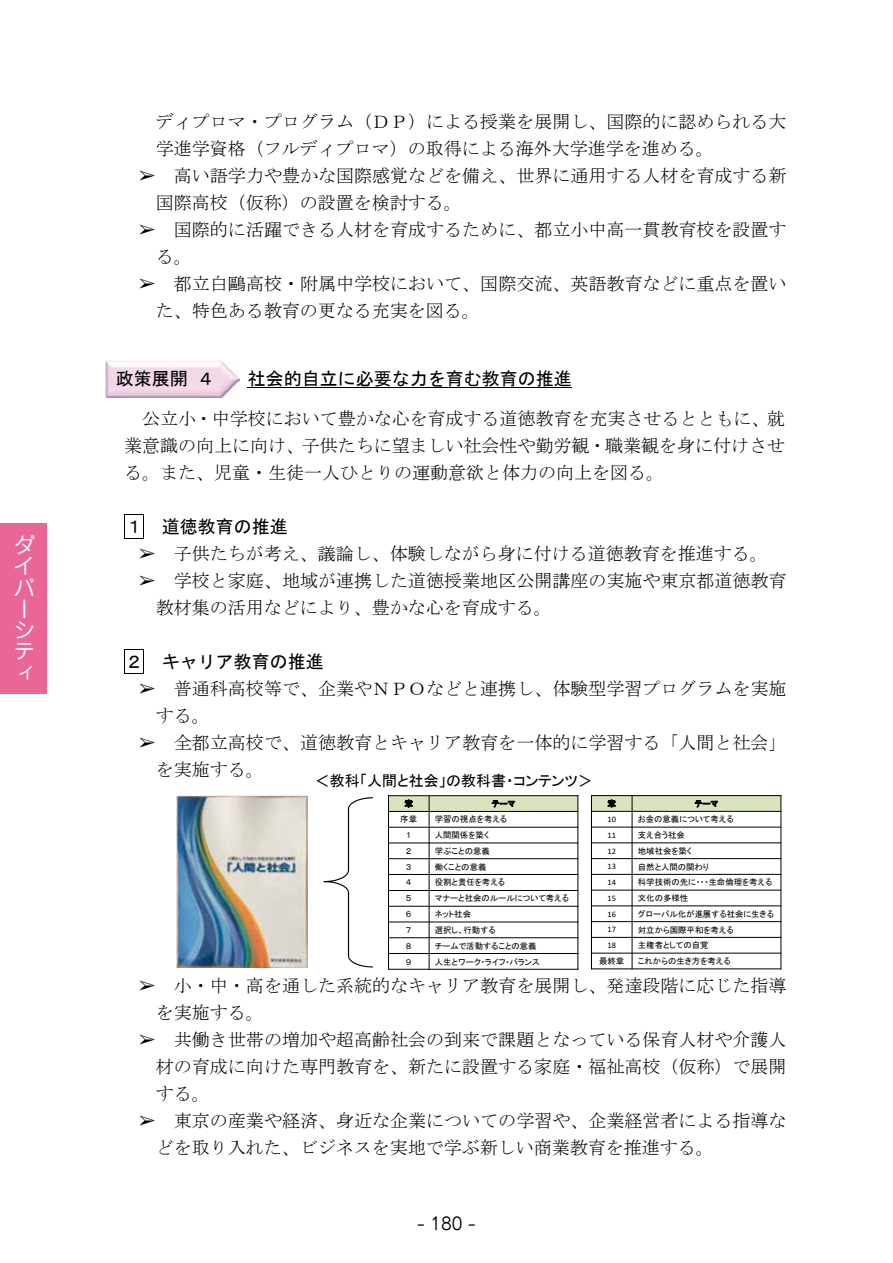
<style>
.page{position:relative;width:893px;height:1263px;background:#fff}
.page>*{position:absolute;margin:0;border:0;box-sizing:border-box;transform-origin:0 0}
.t1{font:21.3px/21.3px "Jun 201 Pro";color:#fff}
.t2{font:18px/27px "MS Mincho";color:#000}
.t3{font:18px "MS Gothic";color:#000}
.t4{font:16.95px "Jun 201 Pro";color:#000}
.t5{font:15px "MS P Gothic";color:#000}
.t6{font:8.4px/15.8px "MS P Gothic";letter-spacing:-.005em;color:#000;text-align:center}
.t7{font:8.4px "Calibri";letter-spacing:.005em;color:#000}
</style>
<div class="page">
<div style="left:0;top:524px;width:47px;height:170px;background:#ea6696"></div>
<svg style="left:124px;top:514px;width:20px;height:25px"></svg>
<svg style="left:124px;top:649px;width:20px;height:25px"></svg>
<hr style="left:248px;top:387px;width:324px;height:1px;background:#000">
<img style="left:106px;top:360px;width:133px;height:37px">
<img style="left:177px;top:796px;width:130px;height:171px">
<div style="left:388px;top:796px;width:41px;height:15px;background:#d7e4bd"></div>
<div style="left:429px;top:796px;width:149px;height:15px;background:#d7e4bd"></div>
<hr style="left:429px;top:795px;width:1px;height:175px;background:#000">
<hr style="left:388px;top:811px;width:190px;height:1px;background:#000">
<hr style="left:388px;top:827px;width:190px;height:1px;background:#000">
<hr style="left:388px;top:842px;width:190px;height:1px;background:#000">
<hr style="left:388px;top:858px;width:190px;height:1px;background:#000">
<hr style="left:388px;top:874px;width:190px;height:1px;background:#000">
<hr style="left:388px;top:890px;width:190px;height:1px;background:#000">
<hr style="left:388px;top:906px;width:190px;height:1px;background:#000">
<hr style="left:388px;top:921px;width:190px;height:1px;background:#000">
<hr style="left:388px;top:937px;width:190px;height:1px;background:#000">
<hr style="left:388px;top:953px;width:190px;height:1px;background:#000">
<hr style="left:388px;top:795px;width:1px;height:175px;background:#000">
<hr style="left:577px;top:795px;width:1px;height:175px;background:#000">
<hr style="left:388px;top:795px;width:190px;height:1px;background:#000">
<hr style="left:388px;top:969px;width:190px;height:1px;background:#000">
<svg style="left:405px;top:800px;width:8px;height:7px"></svg>
<svg style="left:492px;top:800px;width:23px;height:7px"></svg>
<div style="left:591px;top:796px;width:41px;height:15px;background:#d7e4bd"></div>
<div style="left:632px;top:796px;width:149px;height:15px;background:#d7e4bd"></div>
<hr style="left:632px;top:795px;width:1px;height:174px;background:#000">
<hr style="left:591px;top:811px;width:190px;height:1px;background:#000">
<hr style="left:591px;top:827px;width:190px;height:1px;background:#000">
<hr style="left:591px;top:842px;width:190px;height:1px;background:#000">
<hr style="left:591px;top:858px;width:190px;height:1px;background:#000">
<hr style="left:591px;top:874px;width:190px;height:1px;background:#000">
<hr style="left:591px;top:890px;width:190px;height:1px;background:#000">
<hr style="left:591px;top:905px;width:190px;height:1px;background:#000">
<hr style="left:591px;top:921px;width:190px;height:1px;background:#000">
<hr style="left:591px;top:937px;width:190px;height:1px;background:#000">
<hr style="left:591px;top:953px;width:190px;height:1px;background:#000">
<hr style="left:591px;top:795px;width:1px;height:174px;background:#000">
<hr style="left:780px;top:795px;width:1px;height:174px;background:#000">
<hr style="left:591px;top:795px;width:190px;height:1px;background:#000">
<hr style="left:591px;top:968px;width:190px;height:1px;background:#000">
<svg style="left:608px;top:800px;width:8px;height:7px"></svg>
<svg style="left:695px;top:800px;width:23px;height:7px"></svg>
<svg style="left:323px;top:797px;width:50px;height:170px"></svg>
<p class="t1" style="left:14px;top:532px;width:22px">ダイバーシティ</p>
<p class="t2" style="left:156px;top:108px;width:632px">ディプロマ・プログラム（ＤＰ）による授業を展開し、国際的に認められる大学進学資格（フルディプロマ）の取得による海外大学進学を進める。</p>
<p class="t2" style="left:156px;top:162px;width:632px;text-indent:-18px">➢ 高い語学力や豊かな国際感覚などを備え、世界に通用する人材を育成する新国際高校（仮称）の設置を検討する。</p>
<p class="t2" style="left:156px;top:216px;width:632px;text-indent:-18px">➢ 国際的に活躍できる人材を育成するために、都立小中高一貫教育校を設置する。</p>
<p class="t2" style="left:156px;top:270px;width:632px;text-indent:-18px">➢ 都立白鷗高校・附属中学校において、国際交流、英語教育などに重点を置いた、特色ある教育の更なる充実を図る。</p>
<p class="t3" style="left:116px;top:369px;width:100px">政策展開 ４</p>
<p class="t3" style="left:248px;top:369px;width:326px">社会的自立に必要な力を育む教育の推進</p>
<p class="t2" style="left:124px;top:405px;width:662px;text-align:justify;text-indent:18px">公立小・中学校において豊かな心を育成する道徳教育を充実させるとともに、就業意識の向上に向け、子供たちに望ましい社会性や勤労観・職業観を身に付けさせる。また、児童・生徒一人ひとりの運動意欲と体力の向上を図る。</p>
<p class="t3" style="left:125px;top:517px;width:164px">１ 道徳教育の推進</p>
<p class="t2" style="left:138px;top:540px;width:631px">➢ 子供たちが考え、議論し、体験しながら身に付ける道徳教育を推進する。</p>
<p class="t2" style="left:156px;top:567px;width:632px;text-indent:-18px">➢ 学校と家庭、地域が連携した道徳授業地区公開講座の実施や東京都道徳教育教材集の活用などにより、豊かな心を育成する。</p>
<p class="t3" style="left:125px;top:652px;width:200px">２ キャリア教育の推進</p>
<p class="t2" style="left:156px;top:675px;width:632px;text-indent:-18px">➢ 普通科高校等で、企業やＮＰＯなどと連携し、体験型学習プログラムを実施する。</p>
<p class="t2" style="left:156px;top:729px;width:632px;text-indent:-18px">➢ 全都立高校で、道徳教育とキャリア教育を一体的に学習する「人間と社会」を実施する。</p>
<p class="t5" style="left:315px;top:773px;width:280px">＜教科「人間と社会」の教科書・コンテンツ＞</p>
<p class="t6" style="left:400px;top:796px;width:18px">章序章</p>
<p class="t6" style="left:607px;top:796px;width:10px">章</p>
<p class="t7" style="left:607px;top:813px;width:10px">10</p>
<p class="t6" style="left:638px;top:811px;width:97px">お金の意義について考える</p>
<p class="t7" style="left:607px;top:829px;width:10px">11</p>
<p class="t6" style="left:638px;top:827px;width:48px">支え合う社会</p>
<p class="t7" style="left:607px;top:845px;width:10px">12</p>
<p class="t6" style="left:638px;top:843px;width:56px">地域社会を築く</p>
<p class="t7" style="left:607px;top:861px;width:10px">13</p>
<p class="t6" style="left:638px;top:859px;width:73px">自然と人間の関わり</p>
<p class="t7" style="left:607px;top:876px;width:10px">14</p>
<p class="t6" style="left:638px;top:874px;width:136px">科学技術の先に・・・生命倫理を考える</p>
<p class="t7" style="left:607px;top:892px;width:10px">15</p>
<p class="t6" style="left:638px;top:890px;width:52px">文化の多様性</p>
<p class="t7" style="left:607px;top:908px;width:10px">16</p>
<p class="t6" style="left:638px;top:906px;width:138px">グローバル化が進展する社会に生きる</p>
<p class="t7" style="left:607px;top:924px;width:10px">17</p>
<p class="t6" style="left:638px;top:922px;width:97px">対立から国際平和を考える</p>
<p class="t7" style="left:607px;top:939px;width:10px">18</p>
<p class="t6" style="left:638px;top:937px;width:72px">主権者としての自覚</p>
<p class="t6" style="left:599px;top:953px;width:27px">最終章</p>
<p class="t6" style="left:638px;top:953px;width:94px">これからの生き方を考える</p>
<p class="t6" style="left:435px;top:811px;width:74px">学習の視点を考える</p>
<p class="t6" style="left:406px;top:827px;width:7px">１</p>
<p class="t6" style="left:435px;top:827px;width:56px">人間関係を築く</p>
<p class="t6" style="left:406px;top:843px;width:7px">２</p>
<p class="t6" style="left:435px;top:843px;width:57px">学ぶことの意義</p>
<p class="t6" style="left:406px;top:859px;width:7px">３</p>
<p class="t6" style="left:435px;top:859px;width:53px">働くことの意義</p>
<p class="t6" style="left:406px;top:874px;width:7px">４</p>
<p class="t6" style="left:435px;top:874px;width:72px">役割と責任を考える</p>
<p class="t6" style="left:406px;top:890px;width:7px">５</p>
<p class="t6" style="left:435px;top:890px;width:136px">マナーと社会のルールについて考える</p>
<p class="t6" style="left:406px;top:906px;width:7px">６</p>
<p class="t6" style="left:435px;top:906px;width:38px">ネット社会</p>
<p class="t6" style="left:406px;top:922px;width:7px">７</p>
<p class="t6" style="left:435px;top:922px;width:62px">選択し、行動する</p>
<p class="t6" style="left:406px;top:938px;width:7px">８</p>
<p class="t6" style="left:435px;top:938px;width:103px">チームで活動することの意義</p>
<p class="t6" style="left:406px;top:953px;width:7px">９</p>
<p class="t6" style="left:435px;top:953px;width:106px">人生とワーク・ライフ・バランス</p>
<p class="t2" style="left:156px;top:972px;width:632px;text-indent:-18px">➢ 小・中・高を通した系統的なキャリア教育を展開し、発達段階に応じた指導を実施する。</p>
<p class="t2" style="left:156px;top:1026px;width:632px;text-align:justify;text-indent:-18px">➢ 共働き世帯の増加や超高齢社会の到来で課題となっている保育人材や介護人材の育成に向けた専門教育を、新たに設置する家庭・福祉高校（仮称）で展開する。</p>
<p class="t2" style="left:156px;top:1107px;width:632px;text-indent:-18px">➢ 東京の産業や経済、身近な企業についての学習や、企業経営者による指導などを取り入れた、ビジネスを実地で学ぶ新しい商業教育を推進する。</p>
<p class="t4" style="left:417px;top:1210px;width:60px">- 180 -</p>
</div>
